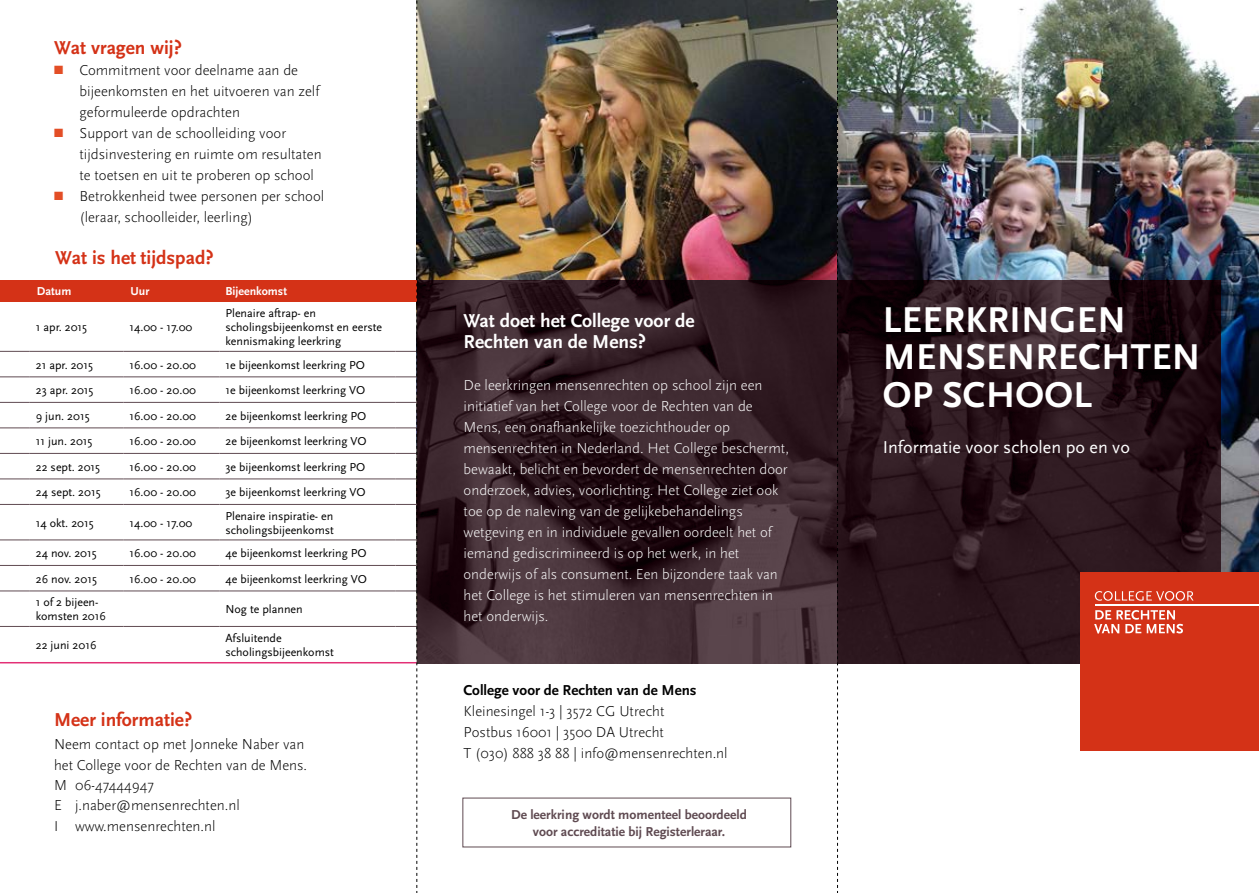
<style>
.page{position:relative;width:1259px;height:893px;background:#fff}
.page>*{position:absolute;margin:0;border:0;box-sizing:border-box;transform-origin:0 0}
.t1{font:700 37.5px/37.5px "Scala Sans OT";letter-spacing:.01em;color:#fff}
.t2{font:700 19.5px "Scala Sans OT";color:#d43217}
.t3{font:700 19.5px/21px "Scala Sans OT";color:#fff}
.t4{font:18px "Scala Sans OT";color:#fff}
.t5{font:300 15px/21px "Scala Sans OT";color:#fff}
.t6{font:300 15px/21px "Scala Sans OT";color:#000}
.t7{font:700 15px "Scala Sans OT";color:#000}
.t8{font:700 13.5px/16.5px "Scala Sans OT";color:#5f4a51;text-align:center}
.t9{font:12px/14.4px "Scala Sans OT";color:#000}
.t10{font:700 12px "Scala Sans OT";color:#fff}
.s1{color:#e34e26}
</style>
<div class="page">
<hr style="left:0;top:351px;width:30px;height:1px;background:#5f4a51">
<img style="left:417px;top:0;width:842px;height:573px">
<hr style="left:0;top:377px;width:30px;height:1px;background:#5f4a51">
<hr style="left:0;top:402px;width:30px;height:1px;background:#5f4a51">
<hr style="left:0;top:428px;width:30px;height:1px;background:#5f4a51">
<hr style="left:0;top:453px;width:30px;height:1px;background:#5f4a51">
<hr style="left:0;top:479px;width:30px;height:1px;background:#5f4a51">
<hr style="left:0;top:504px;width:30px;height:1px;background:#5f4a51">
<hr style="left:0;top:540px;width:30px;height:1px;background:#5f4a51">
<hr style="left:0;top:565px;width:30px;height:1px;background:#5f4a51">
<hr style="left:0;top:591px;width:30px;height:1px;background:#5f4a51">
<hr style="left:0;top:626px;width:30px;height:1px;background:#5f4a51">
<hr style="left:0;top:662px;width:417px;height:1px;background:#e33076">
<div style="left:0;top:280px;width:30px;height:21px;background:#d43217"></div>
<svg style="left:417px;top:280px;width:803px;height:383px;background:#301c23"></svg>
<div style="left:1080px;top:573px;width:179px;height:178px;background:#d43217"></div>
<svg style="left:1095px;top:591px;width:98px;height:10px"></svg>
<svg style="left:1094px;top:610px;width:89px;height:23px"></svg>
<hr style="left:1095px;top:604px;width:164px;height:2px;background:#fff">
<svg style="left:396px;top:0;width:21px;height:893px"></svg>
<svg style="left:837px;top:0;width:1px;height:893px"></svg>
<hr style="left:30px;top:351px;width:93px;height:1px;background:#5f4a51">
<hr style="left:123px;top:351px;width:96px;height:1px;background:#5f4a51">
<hr style="left:219px;top:351px;width:177px;height:1px;background:#5f4a51">
<hr style="left:30px;top:377px;width:93px;height:1px;background:#5f4a51">
<hr style="left:123px;top:377px;width:96px;height:1px;background:#5f4a51">
<hr style="left:219px;top:377px;width:177px;height:1px;background:#5f4a51">
<hr style="left:30px;top:402px;width:93px;height:1px;background:#5f4a51">
<hr style="left:123px;top:402px;width:96px;height:1px;background:#5f4a51">
<hr style="left:219px;top:402px;width:177px;height:1px;background:#5f4a51">
<hr style="left:30px;top:428px;width:93px;height:1px;background:#5f4a51">
<hr style="left:123px;top:428px;width:96px;height:1px;background:#5f4a51">
<hr style="left:219px;top:428px;width:177px;height:1px;background:#5f4a51">
<hr style="left:30px;top:453px;width:93px;height:1px;background:#5f4a51">
<hr style="left:123px;top:453px;width:96px;height:1px;background:#5f4a51">
<hr style="left:219px;top:453px;width:177px;height:1px;background:#5f4a51">
<hr style="left:30px;top:479px;width:93px;height:1px;background:#5f4a51">
<hr style="left:123px;top:479px;width:96px;height:1px;background:#5f4a51">
<hr style="left:219px;top:479px;width:177px;height:1px;background:#5f4a51">
<hr style="left:30px;top:504px;width:93px;height:1px;background:#5f4a51">
<hr style="left:123px;top:504px;width:96px;height:1px;background:#5f4a51">
<hr style="left:219px;top:504px;width:177px;height:1px;background:#5f4a51">
<hr style="left:30px;top:540px;width:93px;height:1px;background:#5f4a51">
<hr style="left:123px;top:540px;width:96px;height:1px;background:#5f4a51">
<hr style="left:219px;top:540px;width:177px;height:1px;background:#5f4a51">
<hr style="left:30px;top:565px;width:93px;height:1px;background:#5f4a51">
<hr style="left:123px;top:565px;width:96px;height:1px;background:#5f4a51">
<hr style="left:219px;top:565px;width:177px;height:1px;background:#5f4a51">
<hr style="left:30px;top:591px;width:93px;height:1px;background:#5f4a51">
<hr style="left:123px;top:591px;width:96px;height:1px;background:#5f4a51">
<hr style="left:219px;top:591px;width:177px;height:1px;background:#5f4a51">
<hr style="left:30px;top:626px;width:93px;height:1px;background:#5f4a51">
<hr style="left:123px;top:626px;width:96px;height:1px;background:#5f4a51">
<hr style="left:219px;top:626px;width:177px;height:1px;background:#5f4a51">
<div style="left:219px;top:280px;width:177px;height:21px;background:#d43217"></div>
<div style="left:123px;top:280px;width:96px;height:21px;background:#d43217"></div>
<div style="left:30px;top:280px;width:93px;height:21px;background:#d43217"></div>
<h3 class="t2" style="left:54px;top:37px;width:129px">Wat vragen wij?</h3>
<p class="t6" style="left:80px;top:60px;width:241px;text-indent:-26px"><span class="s1">■■</span> Commitment voor deelname aan de bijeenkomsten en het uitvoeren van zelf geformuleerde opdrachten</p>
<p class="t6" style="left:80px;top:123px;width:244px;text-indent:-26px"><span class="s1">■■</span> Support van de schoolleiding voor tijdsinvestering en ruimte om resultaten te toetsen en uit te proberen op school</p>
<p class="t6" style="left:80px;top:186px;width:246px;text-indent:-26px"><span class="s1">■■</span> Betrokkenheid twee personen per school (leraar, schoolleider, leerling)</p>
<h3 class="t2" style="left:55px;top:246px;width:160px">Wat is het tijdspad?</h3>
<p class="t10" style="left:37px;top:285px;width:36px">Datum</p>
<p class="t10" style="left:130px;top:285px;width:20px">Uur</p>
<p class="t10" style="left:225px;top:285px;width:63px">Bijeenkomst</p>
<p class="t9" style="left:225px;top:306px;width:158px">Plenaire aftrap- en scholingsbijeenkomst en eerste kennismaking leerkring</p>
<p class="t9" style="left:36px;top:320px;width:53px">1 apr. 2015</p>
<p class="t9" style="left:129px;top:320px;width:65px">14.00 - 17.00</p>
<p class="t9" style="left:36px;top:358px;width:59px">21 apr. 2015</p>
<p class="t9" style="left:129px;top:358px;width:68px">16.00 - 20.00</p>
<p class="t9" style="left:225px;top:358px;width:141px">1e bijeenkomst leerkring PO</p>
<p class="t9" style="left:36px;top:383px;width:59px">23 apr. 2015</p>
<p class="t9" style="left:129px;top:383px;width:68px">16.00 - 20.00</p>
<p class="t9" style="left:225px;top:383px;width:141px">1e bijeenkomst leerkring VO</p>
<p class="t9" style="left:36px;top:409px;width:55px">9 jun. 2015</p>
<p class="t9" style="left:129px;top:409px;width:68px">16.00 - 20.00</p>
<p class="t9" style="left:225px;top:409px;width:142px">2e bijeenkomst leerkring PO</p>
<p class="t9" style="left:36px;top:434px;width:58px">11 jun. 2015</p>
<p class="t9" style="left:129px;top:434px;width:68px">16.00 - 20.00</p>
<p class="t9" style="left:225px;top:434px;width:143px">2e bijeenkomst leerkring VO</p>
<p class="t9" style="left:36px;top:460px;width:66px">22 sept. 2015</p>
<p class="t9" style="left:129px;top:460px;width:68px">16.00 - 20.00</p>
<p class="t9" style="left:225px;top:460px;width:141px">3e bijeenkomst leerkring PO</p>
<p class="t9" style="left:36px;top:485px;width:66px">24 sept. 2015</p>
<p class="t9" style="left:129px;top:485px;width:68px">16.00 - 20.00</p>
<p class="t9" style="left:225px;top:485px;width:142px">3e bijeenkomst leerkring VO</p>
<p class="t9" style="left:36px;top:516px;width:59px">14 okt. 2015</p>
<p class="t9" style="left:129px;top:516px;width:65px">14.00 - 17.00</p>
<p class="t9" style="left:225px;top:509px;width:110px">Plenaire inspiratie- en scholingsbijeenkomst</p>
<p class="t9" style="left:36px;top:546px;width:62px">24 nov. 2015</p>
<p class="t9" style="left:129px;top:546px;width:68px">16.00 - 20.00</p>
<p class="t9" style="left:225px;top:546px;width:143px">4e bijeenkomst leerkring PO</p>
<p class="t9" style="left:36px;top:572px;width:63px">26 nov. 2015</p>
<p class="t9" style="left:129px;top:572px;width:68px">16.00 - 20.00</p>
<p class="t9" style="left:225px;top:572px;width:143px">4e bijeenkomst leerkring VO</p>
<p class="t9" style="left:36px;top:595px;width:72px">1 of 2 bijeen&shy;komsten 2016</p>
<p class="t9" style="left:225px;top:602px;width:79px">Nog te plannen</p>
<p class="t9" style="left:36px;top:638px;width:62px">22 juni 2016</p>
<p class="t9" style="left:225px;top:631px;width:110px">Afsluitende scholingsbijeenkomst</p>
<h3 class="t2" style="left:54px;top:709px;width:140px">Meer informatie?</h3>
<p class="t6" style="left:54px;top:734px;width:254px;line-height:20.5px">Neem contact op met Jonneke Naber van het College voor de Rechten van de Mens.<br>M 06-47444947<br>E j.naber@mensenrechten.nl<br>I www.mensenrechten.nl</p>
<h2 class="t3" style="left:463px;top:310px;width:232px">Wat doet het College voor de<br>Rechten van de Mens?</h2>
<p class="t5" style="left:463px;top:375px;width:327px">De leerkringen mensenrechten op school zijn een initiatief van het College voor de Rechten van de Mens, een onafhankelijke toezichthouder op mensenrechten in Nederland. Het College beschermt, bewaakt, belicht en bevordert de mensenrechten door onderzoek, advies, voorlichting. Het College ziet ook toe op de naleving van de gelijkebehandelings wetgeving en in individuele gevallen oordeelt het of iemand gediscrimineerd is op het werk, in het onderwijs of als consument. Een bijzondere taak van het College is het stimuleren van mensenrechten in het onderwijs.</p>
<h3 class="t7" style="left:463px;top:682px;width:235px">College voor de Rechten van de Mens</h3>
<p class="t6" style="left:463px;top:701px;width:265px">Kleinesingel 1-3 | 3572 CG Utrecht<br>Postbus 16001 | 3500 DA Utrecht<br>T (030) 888 38 88 | info@mensenrechten.nl</p>
<p class="t8" style="left:511px;top:807px;width:237px">De leerkring wordt momenteel beoordeeld voor accreditatie bij Registerleraar.</p>
<h1 class="t1" style="left:883px;top:301px;width:319px">LEERKRINGEN<br>MENSENRECHTEN<br>OP SCHOOL</h1>
<p class="t4" style="left:882px;top:437px;width:249px">Informatie voor scholen po en vo</p>
</div>
